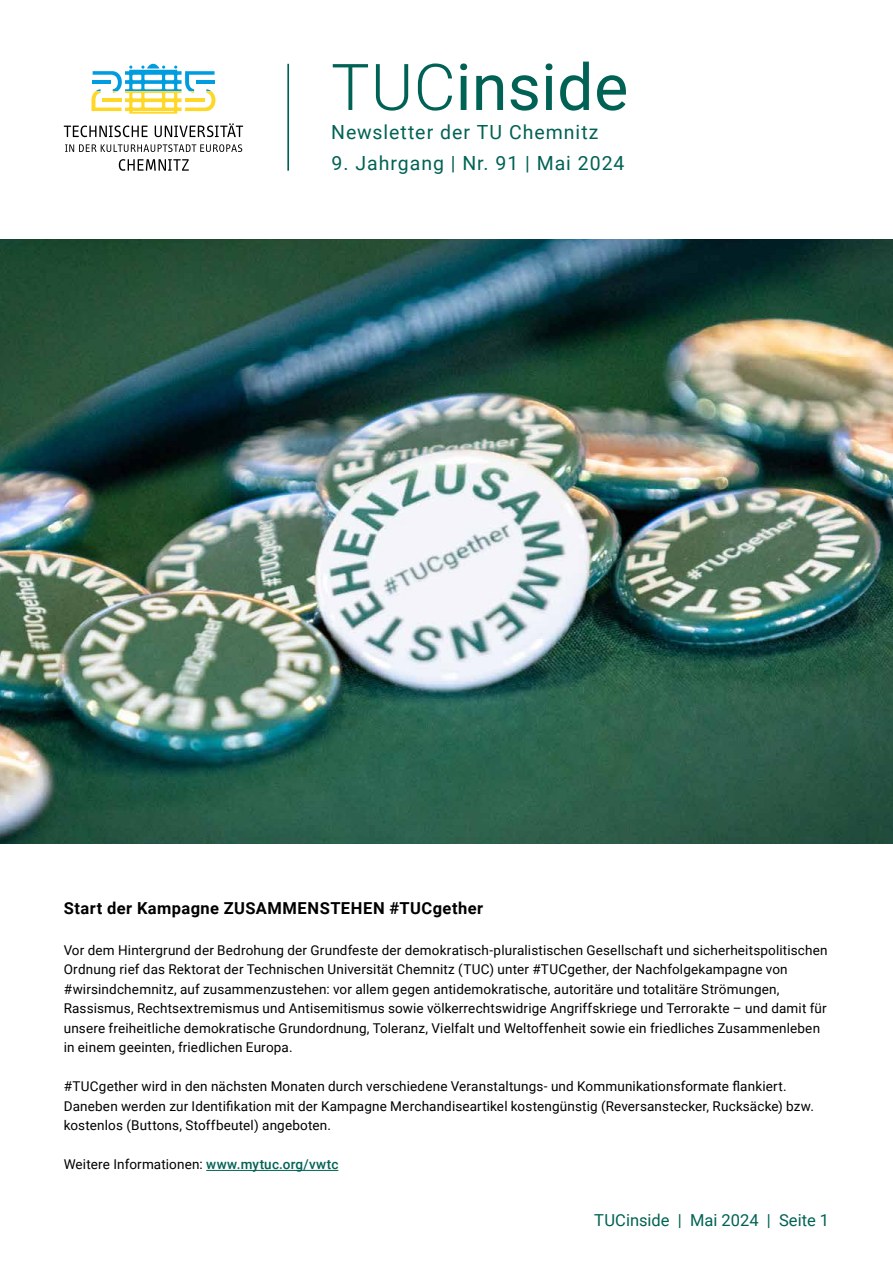
<style>
.page{position:relative;width:893px;height:1263px;background:#fff}
.page>*{position:absolute;margin:0;border:0;box-sizing:border-box;transform-origin:0 0}
.t1{font:64.5px "Roboto";letter-spacing:.005em;color:#006254}
.t2{font:19.5px "Roboto";letter-spacing:.05em;color:#006254}
.H3__Haupt-__Überschrift{font:700 16.5px "Roboto";letter-spacing:.03em;color:#000}
.t3{font:16.5px "Roboto";color:#006254}
.Fließtext_deutsch{font:13.5px/19.5px "Roboto";letter-spacing:.01em;color:#000}
.s1{font-weight:300}
.s2{font-weight:500;color:#006254}
</style>
<div class="page">
<hr style="left:287px;top:64px;width:2px;height:107px;background:#006254">
<svg style="left:155px;top:123px;width:88px;height:14px"></svg>
<svg style="left:64px;top:125px;width:84px;height:12px"></svg>
<svg style="left:119px;top:159px;width:70px;height:12px"></svg>
<svg style="left:65px;top:144px;width:177px;height:8px"></svg>
<svg style="left:91px;top:64px;width:124px;height:50px"></svg>
<hr style="left:206px;top:1170px;width:132px;height:1px;background:#006254">
<img style="left:0;top:239px;width:893px;height:605px">
<h1 class="t1" style="left:331px;top:42px;width:299px"><span class="s1">TUC</span>inside</h1>
<h2 class="t2" style="left:331px;top:118px;width:269px">Newsletter der TU Chemnitz</h2>
<p class="t2" style="left:332px;top:150px;width:295px">9. Jahrgang | Nr. 91 | Mai 2024</p>
<h3 class="H3__Haupt-__Überschrift" style="left:64px;top:897px;width:421px">Start der Kampagne ZUSAMMENSTEHEN #TUCgether</h3>
<p class="Fließtext_deutsch" style="left:64px;top:940px;width:765px">Vor dem Hintergrund der Bedrohung der Grundfeste der demokratisch-pluralistischen Gesellschaft und sicherheitspolitischen Ordnung rief das Rektorat der Technischen Universität Chemnitz (TUC) unter #TUCgether, der Nachfolgekampagne von #wirsindchemnitz, auf zusammenzustehen: vor allem gegen antidemokratische, autoritäre und totalitäre Strömungen, Rassismus, Rechtsextremismus und Antisemitismus sowie völkerrechtswidrige Angriffskriege und Terrorakte – und damit für unsere freiheitliche demokratische Grundordnung, Toleranz, Vielfalt und Weltoffenheit sowie ein friedliches Zusammenleben in einem geeinten, friedlichen Europa.</p>
<p class="Fließtext_deutsch" style="left:64px;top:1076px;width:752px">#TUCgether wird in den nächsten Monaten durch verschiedene Veranstaltungs- und Kommunikationsformate flankiert.<br>Daneben werden zur Identifikation mit der Kampagne Merchandiseartikel kostengünstig (Reversanstecker, Rucksäcke) bzw. kostenlos (Buttons, Stoffbeutel) angeboten.</p>
<p class="Fließtext_deutsch" style="left:64px;top:1154px;width:276px">Weitere Informationen: <span class="s2">www.mytuc.org/vwtc</span></p>
<p class="t3" style="left:594px;top:1209px;width:236px">TUCinside | Mai 2024 | Seite 1</p>
</div>
